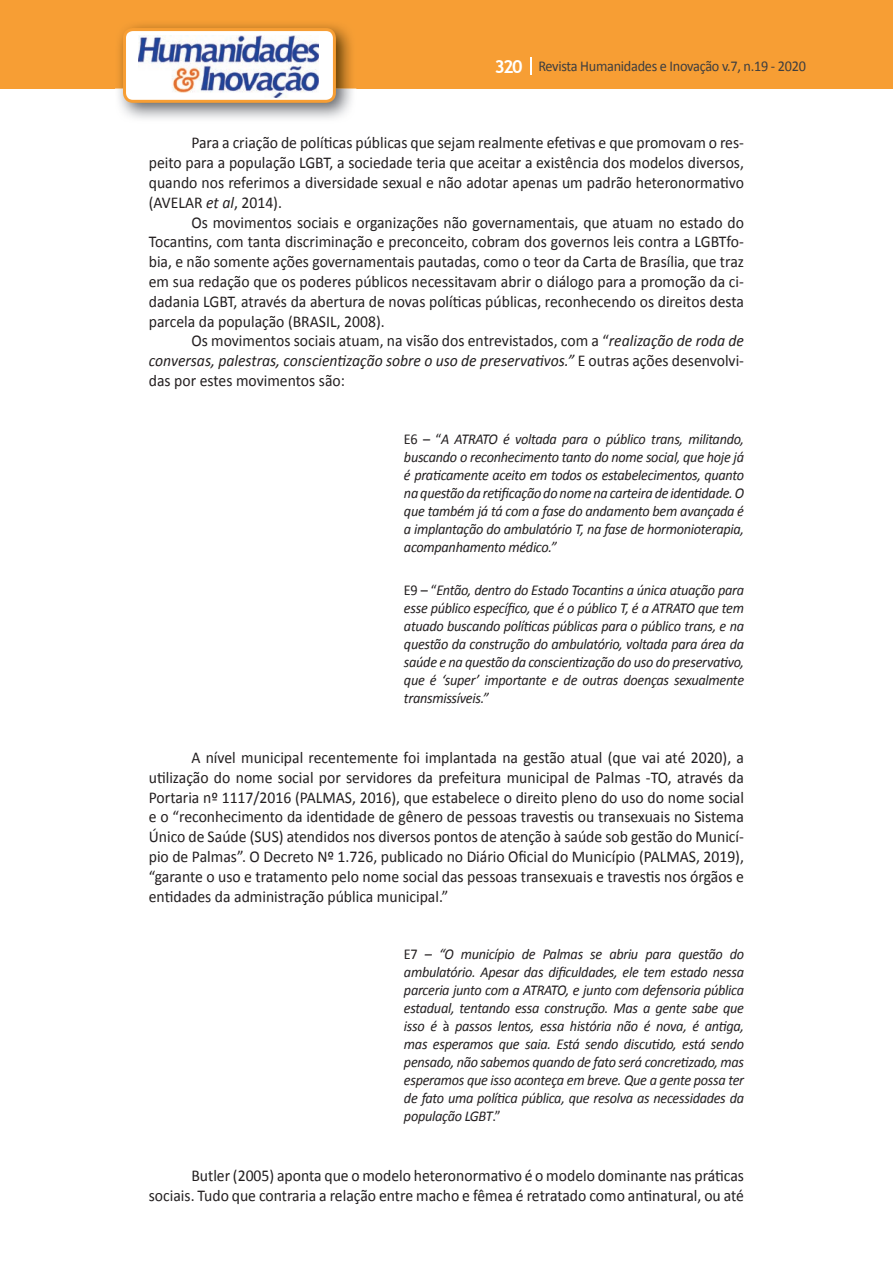
<style>
.page{position:relative;width:893px;height:1263px;background:#fff}
.page>*{position:absolute;margin:0;border:0;box-sizing:border-box;transform-origin:0 0}
.t1{font:16.5px/19.8px "Calibri";color:#231f20;text-align:justify;scale:.95 1}
.t2{font:italic 15px/18px "Calibri";letter-spacing:-.02em;color:#231f20;text-align:justify;scale:.95 1}
.t3{font:15px "Calibri";letter-spacing:-.02em;color:#3e3e3f;scale:.95 1}
.s1{font-family:"Trebuchet MS";font-weight:700;font-size:18px;color:#fff}
.s2{font-style:italic}
.s3{font-style:normal}
</style>
<div class="page">
<div style="left:0;top:0;width:893px;height:88px;background:#f79e34"></div>
<svg style="left:530px;top:57px;width:2px;height:18px"></svg>
<img style="left:115px;top:24px;width:241px;height:95px">
<svg style="left:123px;top:28px;width:213px;height:75px"></svg>
<p class="t3" style="left:495px;top:57px;width:329px"><span class="s1">320</span> Revista Humanidades e Inovação v.7, n.19 - 2020</p>
<p class="t1" style="left:149px;top:133px;width:628px;text-indent:43px">Para a criação de políticas públicas que sejam realmente efetivas e que promovam o res&shy;peito para a população LGBT, a sociedade teria que aceitar a existência dos modelos diversos, quando nos referimos a diversidade sexual e não adotar apenas um padrão heteronormativo (AVELAR <span class="s2">et al</span>, 2014).</p>
<p class="t1" style="left:149px;top:212px;width:628px;text-indent:43px">Os movimentos sociais e organizações não governamentais, que atuam no estado do Tocantins, com tanta discriminação e preconceito, cobram dos governos leis contra a LGBTfo&shy;bia, e não somente ações governamentais pautadas, como o teor da Carta de Brasília, que traz em sua redação que os poderes públicos necessitavam abrir o diálogo para a promoção da ci&shy;dadania LGBT, através da abertura de novas políticas públicas, reconhecendo os direitos desta parcela da população (BRASIL, 2008).</p>
<p class="t1" style="left:149px;top:331px;width:628px;text-indent:43px">Os movimentos sociais atuam, na visão dos entrevistados, com a “<span class="s2">realização de roda de conversas, palestras, conscientização sobre o uso de preservativos.”</span> E outras ações desenvolvi&shy;das por estes movimentos são:</p>
<p class="t2" style="left:404px;top:429px;width:360px"><span class="s3">E6 – “</span>A ATRATO é voltada para o público trans, militando, buscando o reconhecimento tanto do nome social, que hoje já é praticamente aceito em todos os estabelecimentos, quanto na questão da retificação do nome na carteira de identidade. O que também já tá com a fase do andamento bem avançada é a implantação do ambulatório T, na fase de hormonioterapia, acompanhamento médico.”</p>
<p class="t2" style="left:404px;top:581px;width:360px"><span class="s3">E9 – “</span>Então, dentro do Estado Tocantins a única atuação para esse público específico, que é o público T, é a ATRATO que tem atuado buscando políticas públicas para o público trans, e na questão da construção do ambulatório, voltada para área da saúde e na questão da conscientização do uso do preservativo, que é ‘super’ importante e de outras doenças sexualmente transmissíveis.”</p>
<p class="t1" style="left:149px;top:748px;width:628px;text-indent:43px">A nível municipal recentemente foi implantada na gestão atual (que vai até 2020), a utilização do nome social por servidores da prefeitura municipal de Palmas -TO, através da Portaria nº 1117/2016 (PALMAS, 2016), que estabelece o direito pleno do uso do nome social e o “reconhecimento da identidade de gênero de pessoas travestis ou transexuais no Sistema Único de Saúde (SUS) atendidos nos diversos pontos de atenção à saúde sob gestão do Municí&shy;pio de Palmas”. O Decreto Nº 1.726, publicado no Diário Oficial do Município (PALMAS, 2019), “garante o uso e tratamento pelo nome social das pessoas transexuais e travestis nos órgãos e entidades da administração pública municipal.”</p>
<p class="t2" style="left:404px;top:945px;width:360px"><span class="s3">E7</span> – “O município de Palmas se abriu para questão do ambulatório. Apesar das dificuldades, ele tem estado nessa parceria junto com a ATRATO, e junto com defensoria pública estadual, tentando essa construção. Mas a gente sabe que isso é <span class="s3">à</span> passos lentos, essa história não é nova, é antiga, mas esperamos que saia. Está sendo discutido, está sendo pensado, não sabemos quando de fato será concretizado, mas esperamos que isso aconteça em breve. Que a gente possa ter de fato uma política pública, que resolva as necessidades da população LGBT<span class="s3">.”</span></p>
<p class="t1" style="left:149px;top:1165px;width:628px;text-align:right">Butler (2005) aponta que o modelo heteronormativo é o modelo dominante nas práticas sociais. Tudo que contraria a relação entre macho e fêmea é retratado como antinatural, ou até</p>
</div>
